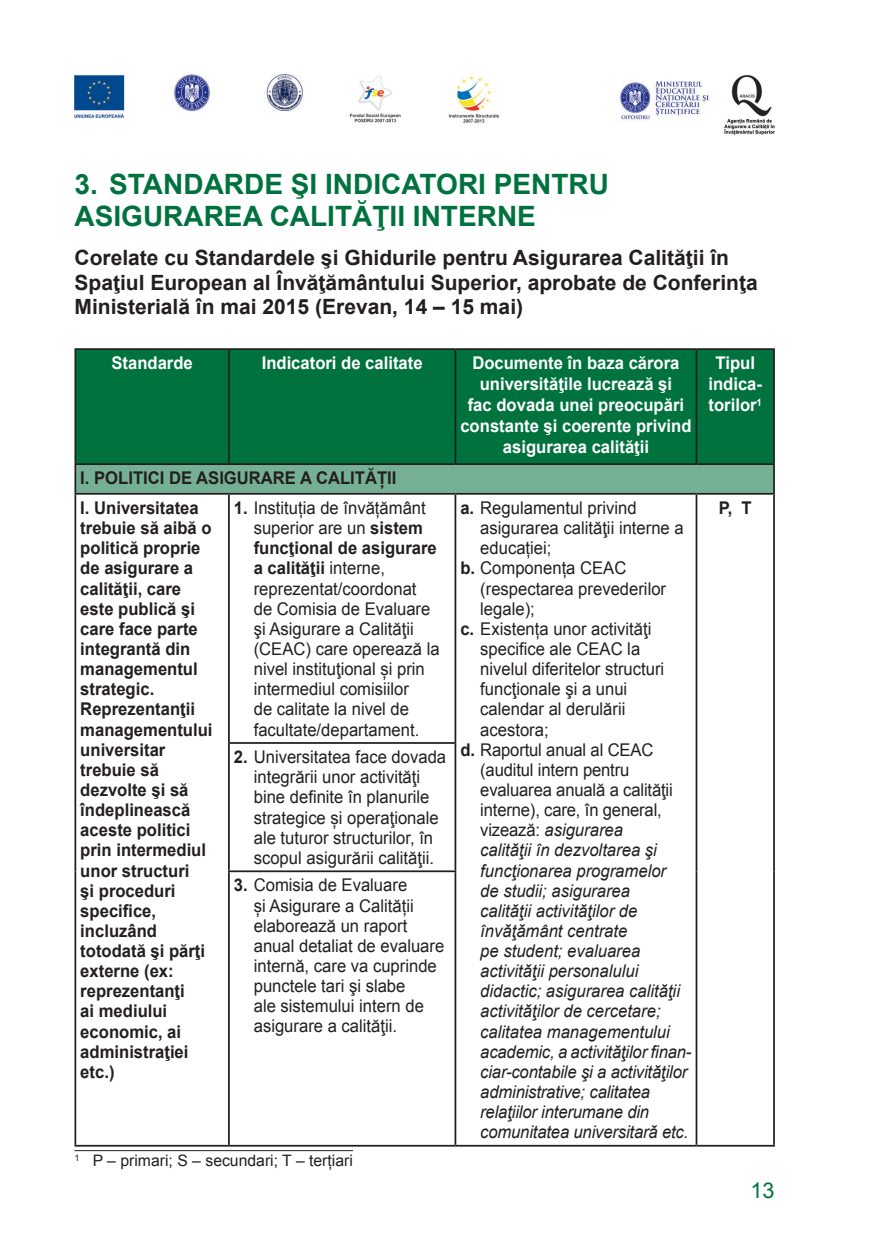
<style>
.page{position:relative;width:874px;height:1241px;background:#fff}
.page>*{position:absolute;margin:0;border:0;box-sizing:border-box;transform-origin:0 0}
.t1{font:700 28px "Arial";color:#00723e}
.t2{font:21.7px "Arial";color:#00723e}
.t3{font:700 21px/24.5px "Arial";color:#231f20}
.t4{font:17.5px/20.1px "Arial";color:#231f20;scale:.95 1}
.t5{font:700 17.5px/20.1px "Arial";color:#231f20;scale:.95 1}
.t6{font:italic 17.5px "Arial";color:#231f20;scale:.95 1}
.t7{font:700 17.5px/21px "Arial";color:#fff;text-align:center;scale:.95 1}
.t8{font:15.75px "Arial";color:#231f20}
.s1{font-weight:700}
.s2{font-style:normal}
</style>
<div class="page">
<img style="left:74px;top:74px;width:700px;height:60px">
<div style="left:76px;top:350px;width:696px;height:113px;background:#00723e"></div>
<div style="left:75px;top:464px;width:698px;height:29px;background:#76b094"></div>
<hr style="left:74px;top:348px;width:155px;height:2px;background:#231f20">
<hr style="left:74px;top:350px;width:2px;height:113px;background:#231f20">
<hr style="left:229px;top:348px;width:226px;height:2px;background:#231f20">
<hr style="left:228px;top:350px;width:2px;height:113px;background:#231f20">
<hr style="left:455px;top:348px;width:241px;height:2px;background:#231f20">
<hr style="left:454px;top:350px;width:2px;height:113px;background:#231f20">
<hr style="left:696px;top:348px;width:78px;height:2px;background:#231f20">
<hr style="left:695px;top:350px;width:2px;height:113px;background:#231f20">
<hr style="left:772px;top:350px;width:2px;height:113px;background:#231f20">
<hr style="left:74px;top:463px;width:155px;height:2px;background:#231f20">
<hr style="left:74px;top:465px;width:2px;height:28px;background:#231f20">
<hr style="left:229px;top:463px;width:226px;height:2px;background:#231f20">
<hr style="left:455px;top:463px;width:241px;height:2px;background:#231f20">
<hr style="left:696px;top:463px;width:78px;height:2px;background:#231f20">
<hr style="left:772px;top:465px;width:2px;height:28px;background:#231f20">
<hr style="left:74px;top:493px;width:155px;height:1px;background:#231f20">
<hr style="left:74px;top:494px;width:2px;height:248px;background:#231f20">
<hr style="left:229px;top:493px;width:226px;height:1px;background:#231f20">
<hr style="left:228px;top:494px;width:2px;height:248px;background:#231f20">
<hr style="left:455px;top:493px;width:241px;height:1px;background:#231f20">
<hr style="left:454px;top:494px;width:2px;height:248px;background:#231f20">
<hr style="left:696px;top:493px;width:78px;height:1px;background:#231f20">
<hr style="left:695px;top:494px;width:2px;height:248px;background:#231f20">
<hr style="left:772px;top:494px;width:2px;height:248px;background:#231f20">
<hr style="left:74px;top:742px;width:2px;height:129px;background:#231f20">
<hr style="left:228px;top:742px;width:228px;height:1px;background:#231f20">
<hr style="left:228px;top:743px;width:2px;height:127px;background:#231f20">
<hr style="left:454px;top:743px;width:2px;height:127px;background:#231f20">
<hr style="left:695px;top:742px;width:2px;height:129px;background:#231f20">
<hr style="left:772px;top:742px;width:2px;height:129px;background:#231f20">
<hr style="left:74px;top:871px;width:2px;height:273px;background:#231f20">
<hr style="left:228px;top:870px;width:228px;height:2px;background:#231f20">
<hr style="left:228px;top:872px;width:2px;height:272px;background:#231f20">
<hr style="left:454px;top:872px;width:2px;height:272px;background:#231f20">
<hr style="left:695px;top:871px;width:2px;height:273px;background:#231f20">
<hr style="left:772px;top:871px;width:2px;height:273px;background:#231f20">
<hr style="left:74px;top:1144px;width:155px;height:2px;background:#231f20">
<hr style="left:229px;top:1144px;width:226px;height:2px;background:#231f20">
<hr style="left:455px;top:1144px;width:241px;height:2px;background:#231f20">
<hr style="left:696px;top:1144px;width:78px;height:2px;background:#231f20">
<hr style="left:74px;top:1149px;width:279px;height:1px;background:#231f20">
<h1 class="t1" style="left:74px;top:166px;width:74px">3. Standarde</h1>
<h1 class="t1" style="left:291px;top:166px;width:51px">şi indicatori</h1>
<h1 class="t1" style="left:493px;top:166px;width:20px">pentru</h1>
<h1 class="t1" style="left:74px;top:197px;width:20px">asigurarea</h1>
<h1 class="t1" style="left:269px;top:197px;width:15px">calit</h1>
<h1 class="t1" style="left:352px;top:197px;width:79px">ăţii interne</h1>
<p class="t3" style="left:74px;top:246px;width:684px">Corelate cu Standardele şi Ghidurile pentru Asigurarea Calităţii în<br>Spaţiul European al Învăţământului Superior, aprobate de Conferinţa<br>Ministerială în mai 2015 (Erevan, 14 – 15 mai)</p>
<p class="t7" style="left:111px;top:353px;width:87px">Standarde</p>
<p class="t7" style="left:261px;top:353px;width:171px">Indicatori de calitate</p>
<p class="t7" style="left:460px;top:353px;width:245px">Documente în baza cărora universităţile lucrează şi<br>fac dovada unei preocupări constante şi coerente privind asigurarea calităţii</p>
<p class="t7" style="left:708px;top:353px;width:58px">Tipul indica--- torilor<sup>1</sup></p>
<p class="t5" style="left:80px;top:464px;width:334px;line-height:29.8px">I. POLITICI DE ASIGURARE A CALITĂȚII<br>I. Universitatea</p>
<p class="t5" style="left:80px;top:518px;width:141px">trebuie să aibă o politică proprie de asigurare a calităţii, care este publică şi care face parte integrantă din managementul strategic.<br>Reprezentanţii managementului universitar trebuie să dezvolte şi să îndeplinească aceste politici prin intermediul unor structuri<br>şi proceduri specifice, incluzând totodată şi părţi externe (ex: reprezentanţi<br>ai mediului economic, ai administraţiei etc.)</p>
<p class="t4" style="left:253px;top:498px;width:197px;text-indent:-20px"><span class="s1">1.</span> Instituția de învățământ superior are un <span class="s1">sistem funcţional de asigurare a calităţii</span> interne, reprezentat/coordonat<br>de Comisia de Evaluare şi Asigurare a Calităţii (CEAC) care operează la nivel instituţional și prin intermediul comisiilor<br>de calitate la nivel de facultate/departament.</p>
<p class="t4" style="left:460px;top:498px;width:187px"><span class="s1">a.</span> Regulamentul privind</p>
<p class="t5" style="left:718px;top:498px;width:36px">P, T</p>
<p class="t4" style="left:480px;top:518px;width:215px">asigurarea calităţii interne a</p>
<p class="t4" style="left:480px;top:538px;width:76px">educației;</p>
<p class="t4" style="left:460px;top:558px;width:176px"><span class="s1">b.</span> Componența CEAC</p>
<p class="t4" style="left:480px;top:578px;width:197px">(respectarea prevederilor</p>
<p class="t4" style="left:480px;top:598px;width:59px">legale);</p>
<p class="t4" style="left:460px;top:618px;width:202px"><span class="s1">c.</span> Existența unor activităţi</p>
<p class="t4" style="left:480px;top:639px;width:170px">specifice ale CEAC la</p>
<p class="t4" style="left:480px;top:659px;width:195px">nivelul diferitelor structuri</p>
<p class="t4" style="left:480px;top:679px;width:156px">funcţionale şi a unui</p>
<p class="t4" style="left:480px;top:699px;width:154px">calendar al derulării</p>
<p class="t4" style="left:480px;top:719px;width:73px">acestora;</p>
<p class="t4" style="left:460px;top:739px;width:204px"><span class="s1">d.</span> Raportul anual al CEAC</p>
<p class="t4" style="left:480px;top:759px;width:158px">(auditul intern pentru</p>
<p class="t4" style="left:480px;top:779px;width:204px">evaluarea anuală a calităţii</p>
<p class="t4" style="left:480px;top:800px;width:192px">interne), care, în general,</p>
<p class="t6" style="left:480px;top:818px;width:152px"><span class="s2">vizează:</span> asigurarea</p>
<p class="t6" style="left:480px;top:838px;width:187px">calităţii în dezvoltarea şi</p>
<p class="t6" style="left:480px;top:858px;width:197px">funcţionarea programelor</p>
<p class="t6" style="left:480px;top:879px;width:159px">de studii; asigurarea</p>
<p class="t6" style="left:480px;top:899px;width:167px">calităţii activităţilor de</p>
<p class="t6" style="left:480px;top:919px;width:156px">învăţământ centrate</p>
<p class="t6" style="left:480px;top:939px;width:170px">pe student; evaluarea</p>
<p class="t6" style="left:480px;top:959px;width:168px">activităţii personalului</p>
<p class="t6" style="left:480px;top:979px;width:212px">didactic; asigurarea calităţii</p>
<p class="t6" style="left:480px;top:999px;width:191px">activităţilor de cercetare;</p>
<p class="t6" style="left:480px;top:1019px;width:201px">calitatea managementului</p>
<p class="t6" style="left:480px;top:1040px;width:224px">academic, a activităţilor finan-</p>
<p class="t6" style="left:480px;top:1060px;width:219px">ciar-contabile şi a activităţilor</p>
<p class="t6" style="left:480px;top:1080px;width:180px">administrative; calitatea</p>
<p class="t6" style="left:480px;top:1100px;width:179px">relaţiilor interumane din</p>
<p class="t6" style="left:480px;top:1120px;width:220px">comunitatea universitară etc.</p>
<p class="t4" style="left:253px;top:747px;width:204px;text-indent:-20px"><span class="s1">2.</span> Universitatea face dovada integrării unor activităţi bine definite în planurile strategice și operaţionale ale tuturor structurilor, în scopul asigurării calităţii.</p>
<p class="t4" style="left:253px;top:875px;width:202px;text-indent:-20px"><span class="s1">3.</span> Comisia de Evaluare<br>și Asigurare a Calității elaborează un raport anual detaliat de evaluare internă, care va cuprinde punctele tari şi slabe<br>ale sistemului intern de asigurare a calităţii.</p>
<p class="t8" style="left:74px;top:1149px;width:280px"><sup>1</sup> P – primari; S – secundari; T – terțiari</p>
<p class="t2" style="left:750px;top:1175px;width:26px">13</p>
</div>
